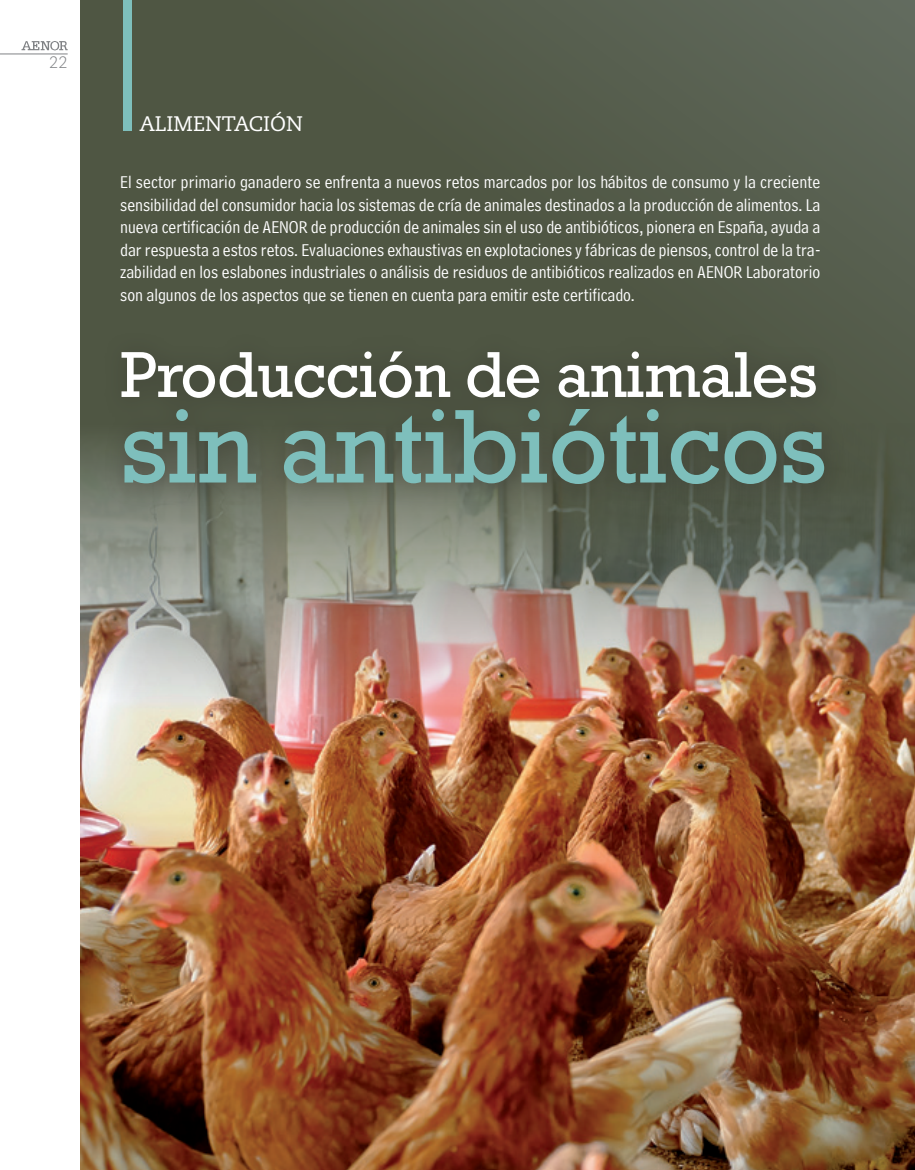
<style>
.page{position:relative;width:915px;height:1170px;background:#fff}
.page>*{position:absolute;margin:0;border:0;box-sizing:border-box;transform-origin:0 0}
._02_TITULAR_TEMAS{font:106.5px "Rockwell Std";letter-spacing:-.01em;color:#7ebfbc}
._02_TITULAR_TEMAS-2{font:66px "Rockwell Std";letter-spacing:-.01em;color:#fff}
.t1{font:21px "Caecilia LT Std";color:#fff}
._03_ENTRADILLA{font:18px/22.5px "Bell Centennial Std Address";color:#fff;text-align:justify}
.t2{font:300 16.5px "Caecilia LT Std";color:#808285}
</style>
<div class="page">
<hr style="left:0;top:54px;width:68px;height:1px;background:#808285">
<svg style="left:22px;top:41px;width:46px;height:10px"></svg>
<img style="left:81px;top:0;width:833px;height:1169px">
<div style="left:101px;top:329px;width:747px;height:180px;background:#231f20;opacity:.4"></div>
<div style="left:123px;top:0;width:9px;height:131px;background:#7ebfbc"></div>
<p class="t2" style="left:49px;top:53px;width:20px">22</p>
<p class="t1" style="left:139px;top:111px;width:165px">ALIMENTACIÓN</p>
<p class="_03_ENTRADILLA" style="left:120px;top:171px;width:701px">El sector primario ganadero se enfrenta a nuevos retos marcados por los hábitos de consumo y la creciente sensibilidad del consumidor hacia los sistemas de cría de animales destinados a la producción de alimentos. La nueva certificación de AENOR de producción de animales sin el uso de antibióticos, pionera en España, ayuda a dar respuesta a estos retos. Evaluaciones exhaustivas en explotaciones y fábricas de piensos, control de la tra&shy;zabilidad en los eslabones industriales o análisis de residuos de antibióticos realizados en AENOR Laboratorio son algunos de los aspectos que se tienen en cuenta para emitir este certificado.</p>
<p class="_02_TITULAR_TEMAS-2" style="left:120px;top:336px;width:698px">Producción de animales</p>
<p class="_02_TITULAR_TEMAS" style="left:120px;top:385px;width:708px">sin antibióticos</p>
</div>
